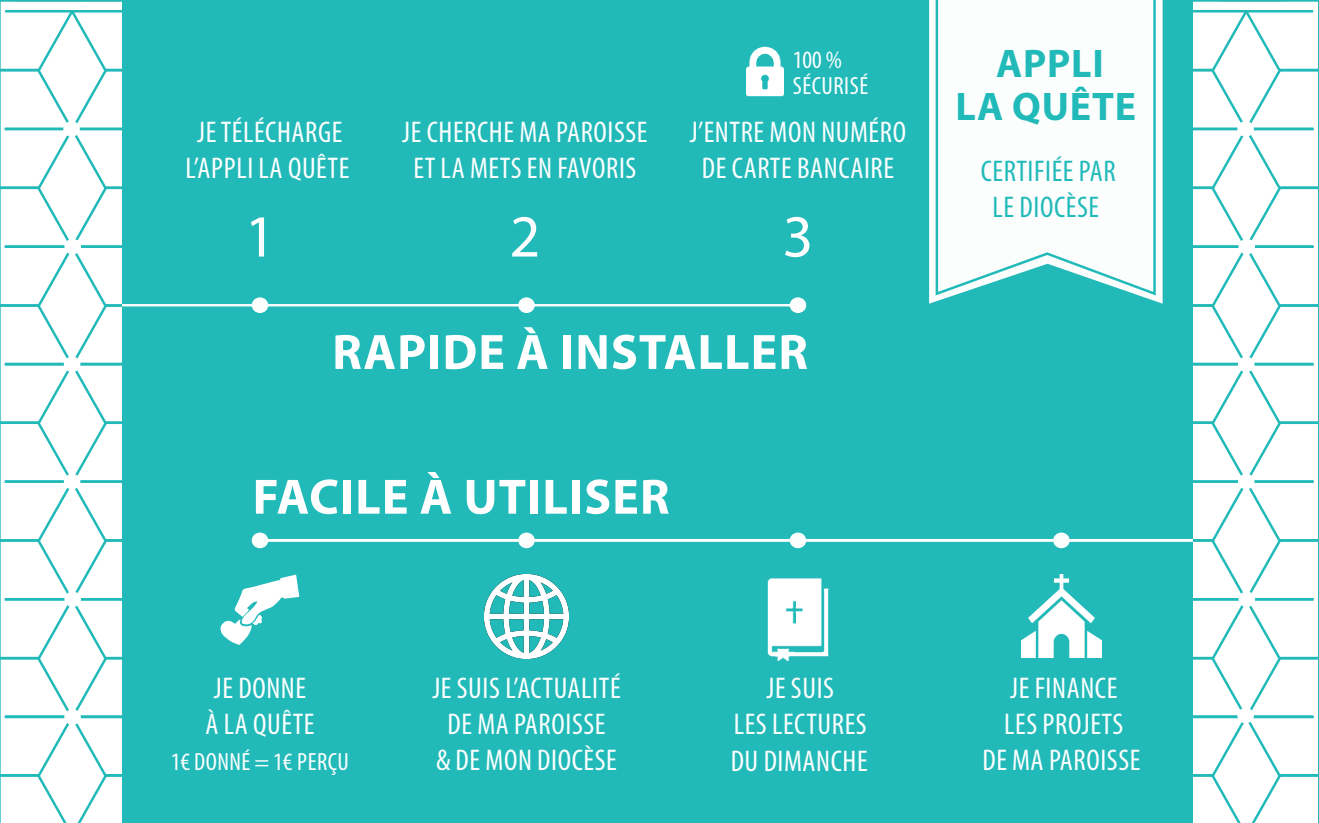
<style>
.page{position:relative;width:1319px;height:823px;background:#fff}
.page>*{position:absolute;margin:0;border:0;box-sizing:border-box;transform-origin:0 0}
.t1{font:60px "Myriad Pro";color:#fff}
.t2{font:700 50px "Myriad Pro";letter-spacing:.02em;color:#fff}
.t3{font:700 40px/42.5px "Myriad Pro";letter-spacing:.02em;color:#21bab9;text-align:center}
.t4{font:condensed 30px/36px "Myriad Pro";letter-spacing:.02em;color:#fcfefe;text-align:center}
.t5{font:condensed 30px/36px "Myriad Pro";letter-spacing:.02em;color:#21bab9;text-align:center}
.t6{font:condensed 25px/26px "Myriad Pro";letter-spacing:.02em;color:#fcfefe}
</style>
<div class="page">
<hr style="left:1218px;top:0;width:67px;height:1px;background:#21bab9">
<hr style="left:1178px;top:10px;width:68px;height:3px;background:#21bab9">
<hr style="left:1145px;top:69px;width:67px;height:2px;background:#21bab9">
<hr style="left:1178px;top:128px;width:68px;height:2px;background:#21bab9">
<hr style="left:1145px;top:186px;width:67px;height:3px;background:#21bab9">
<hr style="left:1178px;top:245px;width:68px;height:3px;background:#21bab9">
<hr style="left:1145px;top:304px;width:67px;height:2px;background:#21bab9">
<hr style="left:1178px;top:362px;width:68px;height:3px;background:#21bab9">
<hr style="left:1145px;top:421px;width:67px;height:3px;background:#21bab9">
<hr style="left:1178px;top:480px;width:68px;height:2px;background:#21bab9">
<hr style="left:1145px;top:539px;width:67px;height:2px;background:#21bab9">
<hr style="left:1178px;top:597px;width:68px;height:3px;background:#21bab9">
<hr style="left:1145px;top:656px;width:67px;height:3px;background:#21bab9">
<hr style="left:1178px;top:714px;width:68px;height:3px;background:#21bab9">
<hr style="left:1145px;top:773px;width:67px;height:3px;background:#21bab9">
<hr style="left:1245px;top:10px;width:67px;height:3px;background:#21bab9">
<hr style="left:1245px;top:128px;width:68px;height:2px;background:#21bab9">
<hr style="left:1279px;top:69px;width:39px;height:2px;background:#21bab9">
<hr style="left:1245px;top:245px;width:68px;height:3px;background:#21bab9">
<hr style="left:1279px;top:186px;width:39px;height:3px;background:#21bab9">
<hr style="left:1245px;top:363px;width:68px;height:2px;background:#21bab9">
<hr style="left:1279px;top:304px;width:39px;height:2px;background:#21bab9">
<hr style="left:1245px;top:362px;width:67px;height:3px;background:#21bab9">
<hr style="left:1245px;top:480px;width:68px;height:2px;background:#21bab9">
<hr style="left:1279px;top:421px;width:39px;height:3px;background:#21bab9">
<hr style="left:1245px;top:597px;width:68px;height:3px;background:#21bab9">
<hr style="left:1279px;top:539px;width:39px;height:2px;background:#21bab9">
<hr style="left:1245px;top:715px;width:68px;height:2px;background:#21bab9">
<hr style="left:1279px;top:656px;width:39px;height:3px;background:#21bab9">
<hr style="left:1245px;top:714px;width:67px;height:3px;background:#21bab9">
<svg style="left:1208px;top:12px;width:75px;height:810px"></svg>
<hr style="left:1279px;top:773px;width:39px;height:3px;background:#21bab9">
<hr style="left:14px;top:0;width:68px;height:1px;background:#21bab9">
<hr style="left:81px;top:0;width:67px;height:1px;background:#21bab9">
<div style="left:122px;top:0;width:1070px;height:822px;background:#21bab9"></div>
<hr style="left:5px;top:10px;width:68px;height:3px;background:#21bab9">
<hr style="left:0;top:69px;width:39px;height:2px;background:#21bab9">
<hr style="left:5px;top:128px;width:68px;height:2px;background:#21bab9">
<hr style="left:0;top:186px;width:39px;height:3px;background:#21bab9">
<hr style="left:5px;top:245px;width:68px;height:3px;background:#21bab9">
<hr style="left:0;top:304px;width:39px;height:2px;background:#21bab9">
<hr style="left:5px;top:362px;width:68px;height:3px;background:#21bab9">
<hr style="left:0;top:421px;width:39px;height:3px;background:#21bab9">
<hr style="left:5px;top:480px;width:68px;height:2px;background:#21bab9">
<hr style="left:0;top:539px;width:39px;height:2px;background:#21bab9">
<hr style="left:5px;top:597px;width:68px;height:3px;background:#21bab9">
<hr style="left:0;top:656px;width:39px;height:3px;background:#21bab9">
<hr style="left:5px;top:714px;width:68px;height:3px;background:#21bab9">
<hr style="left:0;top:773px;width:39px;height:3px;background:#21bab9">
<hr style="left:72px;top:10px;width:67px;height:3px;background:#21bab9">
<hr style="left:105px;top:69px;width:68px;height:2px;background:#21bab9">
<hr style="left:72px;top:128px;width:67px;height:2px;background:#21bab9">
<hr style="left:105px;top:186px;width:68px;height:3px;background:#21bab9">
<hr style="left:72px;top:245px;width:67px;height:3px;background:#21bab9">
<hr style="left:105px;top:304px;width:68px;height:2px;background:#21bab9">
<hr style="left:72px;top:362px;width:67px;height:3px;background:#21bab9">
<hr style="left:105px;top:421px;width:68px;height:3px;background:#21bab9">
<hr style="left:72px;top:480px;width:67px;height:2px;background:#21bab9">
<hr style="left:105px;top:539px;width:68px;height:2px;background:#21bab9">
<hr style="left:72px;top:597px;width:67px;height:3px;background:#21bab9">
<hr style="left:105px;top:656px;width:68px;height:3px;background:#21bab9">
<hr style="left:72px;top:714px;width:67px;height:3px;background:#21bab9">
<svg style="left:35px;top:12px;width:74px;height:810px"></svg>
<hr style="left:105px;top:773px;width:68px;height:3px;background:#21bab9">
<div style="left:63px;top:121px;width:17px;height:16px;background:#fff;border-radius:50%"></div>
<div style="left:64px;top:239px;width:17px;height:15px;background:#fff;border-radius:50%"></div>
<div style="left:64px;top:356px;width:16px;height:16px;background:#fff;border-radius:50%"></div>
<div style="left:64px;top:473px;width:16px;height:16px;background:#fff;border-radius:50%"></div>
<div style="left:64px;top:591px;width:17px;height:15px;background:#fff;border-radius:50%"></div>
<div style="left:64px;top:708px;width:17px;height:16px;background:#fff;border-radius:50%"></div>
<div style="left:1237px;top:121px;width:16px;height:16px;background:#fff;border-radius:50%"></div>
<div style="left:1238px;top:239px;width:16px;height:15px;background:#fff;border-radius:50%"></div>
<div style="left:1237px;top:356px;width:17px;height:16px;background:#fff;border-radius:50%"></div>
<div style="left:1237px;top:473px;width:17px;height:16px;background:#fff;border-radius:50%"></div>
<div style="left:1238px;top:591px;width:16px;height:15px;background:#fff;border-radius:50%"></div>
<div style="left:1237px;top:707px;width:16px;height:16px;background:#fff;border-radius:50%"></div>
<svg style="left:929px;top:0;width:233px;height:303px;fill:#fcfefe"></svg>
<svg style="left:934px;top:0;width:222px;height:297px;background:#ebf8f8"></svg>
<hr style="left:122px;top:304px;width:681px;height:2px;background:#fff">
<div style="left:252px;top:297px;width:16px;height:16px;background:#fcfefe;border-radius:50%"></div>
<div style="left:518px;top:297px;width:16px;height:16px;background:#fcfefe;border-radius:50%"></div>
<div style="left:789px;top:297px;width:17px;height:16px;background:#fcfefe;border-radius:50%"></div>
<hr style="left:265px;top:538px;width:927px;height:3px;background:#fff">
<div style="left:1052px;top:532px;width:17px;height:16px;background:#fcfefe;border-radius:50%"></div>
<div style="left:789px;top:532px;width:17px;height:16px;background:#fcfefe;border-radius:50%"></div>
<div style="left:518px;top:532px;width:16px;height:16px;background:#fcfefe;border-radius:50%"></div>
<div style="left:252px;top:532px;width:16px;height:16px;background:#fcfefe;border-radius:50%"></div>
<img style="left:1021px;top:574px;width:80px;height:83px">
<img style="left:484px;top:574px;width:84px;height:83px">
<img style="left:767px;top:577px;width:62px;height:84px">
<img style="left:746px;top:46px;width:38px;height:51px">
<svg style="left:220px;top:574px;width:79px;height:70px"></svg>
<p class="t4" style="left:185px;top:113px;width:165px">JE TÉLÉCHARGE<br>L’APPLI LA QUÊTE</p>
<h1 class="t1" style="left:245px;top:199px;width:32px">1</h1>
<p class="t6" style="left:792px;top:47px;width:77px">100 %<br>SÉCURISÉ</p>
<p class="t4" style="left:689px;top:113px;width:218px">J’ENTRE MON NUMÉRO<br>DE CARTE BANCAIRE</p>
<p class="t4" style="left:402px;top:113px;width:247px">JE CHERCHE MA PAROISSE<br>ET LA METS EN FAVORIS</p>
<h1 class="t1" style="left:509px;top:199px;width:32px">2</h1>
<h1 class="t1" style="left:782px;top:199px;width:32px">3</h1>
<h2 class="t2" style="left:332px;top:319px;width:477px">RAPIDE À INSTALLER</h2>
<h2 class="t2" style="left:252px;top:464px;width:418px">FACILE À UTILISER</h2>
<h3 class="t3" style="left:955px;top:41px;width:182px">APPLI<br>LA QUÊTE</h3>
<p class="t5" style="left:980px;top:153px;width:136px">CERTIFIÉE PAR<br>LE DIOCÈSE</p>
<p class="t4" style="left:205px;top:669px;width:111px;text-align:left">JE DONNE<br>À LA QUÊTE</p>
<p class="t6" style="left:171px;top:748px;width:180px">1€ DONNÉ = 1€ PERÇU</p>
<p class="t4" style="left:432px;top:669px;width:190px">JE SUIS L’ACTUALITÉ<br>DE MA PAROISSE<br>&amp; DE MON DIOCÈSE</p>
<p class="t4" style="left:733px;top:669px;width:134px">JE SUIS<br>LES LECTURES</p>
<p class="t4" style="left:1004px;top:669px;width:120px;text-align:left">JE FINANCE<br>LES PROJETS</p>
<p class="t4" style="left:730px;top:742px;width:138px">DU DIMANCHE</p>
<p class="t4" style="left:982px;top:741px;width:160px">DE MA PAROISSE</p>
</div>
